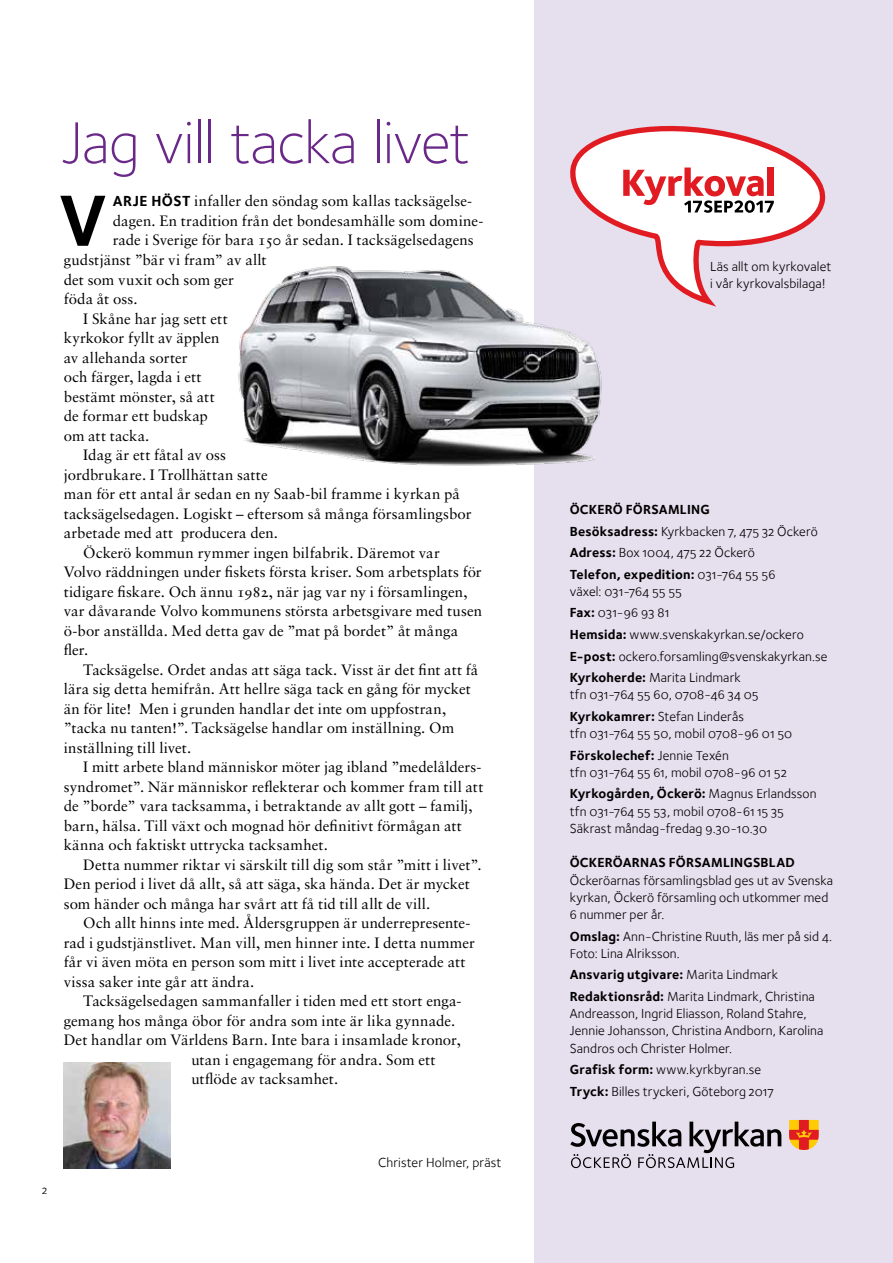
<style>
.page{position:relative;width:893px;height:1263px;background:#fff}
.page>*{position:absolute;margin:0;border:0;box-sizing:border-box;transform-origin:0 0}
.t1{font:700 75px "Foundry Sterling";color:#000}
.t2{font:300 61.2px "Foundry Sterling";letter-spacing:-.015em;color:#6a2889}
.t3{font:15px "Sabon LT Std";letter-spacing:.005em;color:#000}
.t4{font:13.5px/17.2px "Foundry Sterling Book OSF";letter-spacing:.01em;color:#000}
.t5{font:700 13.5px "Foundry Sterling";letter-spacing:.015em;color:#000}
.t6{font:12px "Foundry Sterling Book OSF";color:#000}
.s1{font-family:"Foundry Sterling";font-weight:700}
.s2{font-family:"Foundry Sterling Book OSF";font-weight:400}
</style>
<div class="page">
<div style="left:535px;top:0;width:358px;height:1263px;background:#e6dfee"></div>
<svg style="left:570px;top:1121px;width:211px;height:47px"></svg>
<svg style="left:789px;top:1120px;width:30px;height:30px"></svg>
<img style="left:238px;top:185px;width:364px;height:336px">
<svg style="left:564px;top:125px;width:262px;height:184px"></svg>
<svg style="left:623px;top:167px;width:151px;height:46px;background:#e3adaf"></svg>
<div style="left:767px;top:167px;width:7px;height:29px;background:#e11b22"></div>
<img style="left:64px;top:1062px;width:106px;height:107px">
<h2 class="t2" style="left:62px;top:108px;width:410px">Jag vill tacka livet</h2>
<p class="t3" style="left:113px;top:192px;width:361px"><span class="s1">ARJE HÖST</span> infaller den söndag som kallas tacksägelse-</p>
<p class="t3" style="left:113px;top:212px;width:372px">dagen. En tradition från det bondesamhälle som domine-</p>
<p class="t3" style="left:113px;top:231px;width:363px">rade i Sverige för bara 150 år sedan. I tacksägelsedagens</p>
<p class="t3" style="left:64px;top:251px;width:204px">gudstjänst ”bär vi fram” av allt</p>
<p class="t3" style="left:64px;top:270px;width:172px">det som vuxit och som ger</p>
<p class="t3" style="left:64px;top:290px;width:75px">föda åt oss.</p>
<p class="t3" style="left:83px;top:309px;width:146px">I Skåne har jag sett ett</p>
<p class="t3" style="left:64px;top:329px;width:157px">kyrkokor fyllt av äpplen</p>
<p class="t3" style="left:64px;top:348px;width:125px">av allehanda sorter</p>
<p class="t3" style="left:64px;top:368px;width:139px">och färger, lagda i ett</p>
<p class="t3" style="left:64px;top:387px;width:152px">bestämt mönster, så att</p>
<p class="t3" style="left:64px;top:407px;width:146px">de formar ett budskap</p>
<p class="t3" style="left:64px;top:426px;width:87px">om att tacka.</p>
<p class="t3" style="left:83px;top:446px;width:144px">Idag är ett fåtal av oss</p>
<p class="t3" style="left:64px;top:465px;width:205px">jordbrukare. I Trollhättan satte</p>
<p class="t3" style="left:64px;top:485px;width:398px">man för ett antal år sedan en ny Saab-bil framme i kyrkan på</p>
<p class="t3" style="left:64px;top:504px;width:409px">tacksägelsedagen. Logiskt – eftersom så många församlingsbor</p>
<p class="t3" style="left:64px;top:524px;width:216px">arbetade med att producera den.</p>
<p class="t3" style="left:83px;top:543px;width:358px">Öckerö kommun rymmer ingen bilfabrik. Däremot var</p>
<p class="t3" style="left:64px;top:563px;width:420px">Volvo räddningen under fiskets första kriser. Som arbetsplats för</p>
<p class="t3" style="left:64px;top:582px;width:405px">tidigare fiskare. Och ännu 1982, när jag var ny i församlingen,</p>
<p class="t3" style="left:64px;top:602px;width:420px">var dåvarande Volvo kommunens största arbetsgivare med tusen</p>
<p class="t3" style="left:64px;top:621px;width:396px">ö-bor anställda. Med detta gav de ”mat på bordet” åt många</p>
<p class="t3" style="left:64px;top:641px;width:26px">fler.</p>
<p class="t3" style="left:83px;top:660px;width:397px">Tacksägelse. Ordet andas att säga tack. Visst är det fint att få</p>
<p class="t3" style="left:64px;top:680px;width:409px">lära sig detta hemifrån. Att hellre säga tack en gång för mycket</p>
<p class="t3" style="left:64px;top:699px;width:384px">än för lite! Men i grunden handlar det inte om uppfostran,</p>
<p class="t3" style="left:64px;top:719px;width:392px">”tacka nu tanten!”. Tacksägelse handlar om inställning. Om</p>
<p class="t3" style="left:64px;top:738px;width:129px">inställning till livet.</p>
<p class="t3" style="left:83px;top:758px;width:400px">I mitt arbete bland människor möter jag ibland ”medelålders-</p>
<p class="t3" style="left:64px;top:777px;width:421px">syndromet”. När människor reflekterar och kommer fram till att</p>
<p class="t3" style="left:64px;top:797px;width:410px">de ”borde” vara tacksamma, i betraktande av allt gott – familj,</p>
<p class="t3" style="left:64px;top:816px;width:400px">barn, hälsa. Till växt och mognad hör definitivt förmågan att</p>
<p class="t3" style="left:64px;top:836px;width:266px">känna och faktiskt uttrycka tacksamhet.</p>
<p class="t3" style="left:83px;top:855px;width:400px">Detta nummer riktar vi särskilt till dig som står ”mitt i livet”.</p>
<p class="t3" style="left:64px;top:875px;width:408px">Den period i livet då allt, så att säga, ska hända. Det är mycket</p>
<p class="t3" style="left:64px;top:894px;width:368px">som händer och många har svårt att få tid till allt de vill.</p>
<p class="t3" style="left:83px;top:914px;width:389px">Och allt hinns inte med. Åldersgruppen är underrepresente-</p>
<p class="t3" style="left:64px;top:933px;width:413px">rad i gudstjänstlivet. Man vill, men hinner inte. I detta nummer</p>
<p class="t3" style="left:64px;top:953px;width:403px">får vi även möta en person som mitt i livet inte accepterade att</p>
<p class="t3" style="left:64px;top:972px;width:192px">vissa saker inte går att ändra.</p>
<p class="t3" style="left:83px;top:992px;width:378px">Tacksägelsedagen sammanfaller i tiden med ett stort enga-</p>
<p class="t3" style="left:64px;top:1011px;width:393px">gemang hos många öbor för andra som inte är lika gynnade.</p>
<p class="t3" style="left:64px;top:1031px;width:399px">Det handlar om Världens Barn. Inte bara i insamlade kronor,</p>
<p class="t3" style="left:191px;top:1050px;width:246px">utan i engagemang för andra. Som ett</p>
<p class="t3" style="left:191px;top:1070px;width:148px">utflöde av tacksamhet.</p>
<h1 class="t1" style="left:59px;top:176px;width:50px">V</h1>
<p class="t6" style="left:42px;top:1183px;width:7px">2</p>
<p class="t4" style="left:378px;top:1154px;width:125px">Christer Holmer, präst</p>
<p class="t4" style="left:710px;top:258px;width:123px">Läs allt om kyrkovalet i vår kyrkovalsbilaga!</p>
<p class="t5" style="left:570px;top:502px;width:142px">ÖCKERÖ FÖRSAMLING</p>
<p class="t4" style="left:570px;top:520px;width:249px;line-height:21.5px"><span class="s1">Besöksadress:</span> Kyrkbacken 7, 475 32 Öckerö<br><span class="s1">Adress:</span> Box 1004, 475 22 Öckerö</p>
<p class="t5" style="left:570px;top:566px;width:207px">Telefon, expedition: <span class="s2">031-764 55 56</span></p>
<p class="t4" style="left:570px;top:581px;width:259px;line-height:21.5px">växel: 031-764 55 55<br><span class="s1">Fax:</span> 031-96 93 81<br><span class="s1">Hemsida:</span> www.svenskakyrkan.se/ockero<br><span class="s1">E-post:</span> ockero.forsamling@svenskakyrkan.se<br><span class="s1">Kyrkoherde:</span> Marita Lindmark</p>
<p class="t4" style="left:570px;top:684px;width:190px;line-height:21.5px">tfn 031-764 55 60, 0708-46 34 05<br><span class="s1">Kyrkokamrer:</span> Stefan Linderås</p>
<p class="t4" style="left:570px;top:725px;width:224px">tfn 031-764 55 50, mobil 0708-96 01 50</p>
<p class="t5" style="left:570px;top:747px;width:161px">Förskolechef: <span class="s2">Jennie Texén</span></p>
<p class="t4" style="left:570px;top:764px;width:219px">tfn 031-764 55 61, mobil 0708-96 01 52</p>
<p class="t5" style="left:570px;top:786px;width:248px">Kyrkogården, Öckerö: <span class="s2">Magnus Erlandsson</span></p>
<p class="t4" style="left:570px;top:802px;width:216px">tfn 031-764 55 53, mobil 0708-61 15 35<br>Säkrast måndag-fredag 9.30-10.30</p>
<p class="t5" style="left:570px;top:855px;width:227px">ÖCKERÖARNAS FÖRSAMLINGSBLAD</p>
<p class="t4" style="left:570px;top:871px;width:265px">Öckeröarnas församlingsblad ges ut av Svenska kyrkan, Öckerö församling och utkommer med<br>6 nummer per år.</p>
<p class="t4" style="left:570px;top:927px;width:264px"><span class="s1">Omslag:</span> Ann-Christine Ruuth, läs mer på sid 4.<br>Foto: Lina Alriksson.</p>
<p class="t5" style="left:570px;top:967px;width:210px">Ansvarig utgivare: <span class="s2">Marita Lindmark</span></p>
<p class="t4" style="left:570px;top:988px;width:255px"><span class="s1">Redaktionsråd:</span> Marita Lindmark, Christina Andreasson, Ingrid Eliasson, Roland Stahre, Jennie Johansson, Christina Andborn, Karolina Sandros och Christer Holmer.</p>
<p class="t4" style="left:570px;top:1059px;width:205px;line-height:21.5px"><span class="s1">Grafisk form:</span> www.kyrkbyran.se<br><span class="s1">Tryck:</span> Billes tryckeri, Göteborg 2017</p>
</div>
